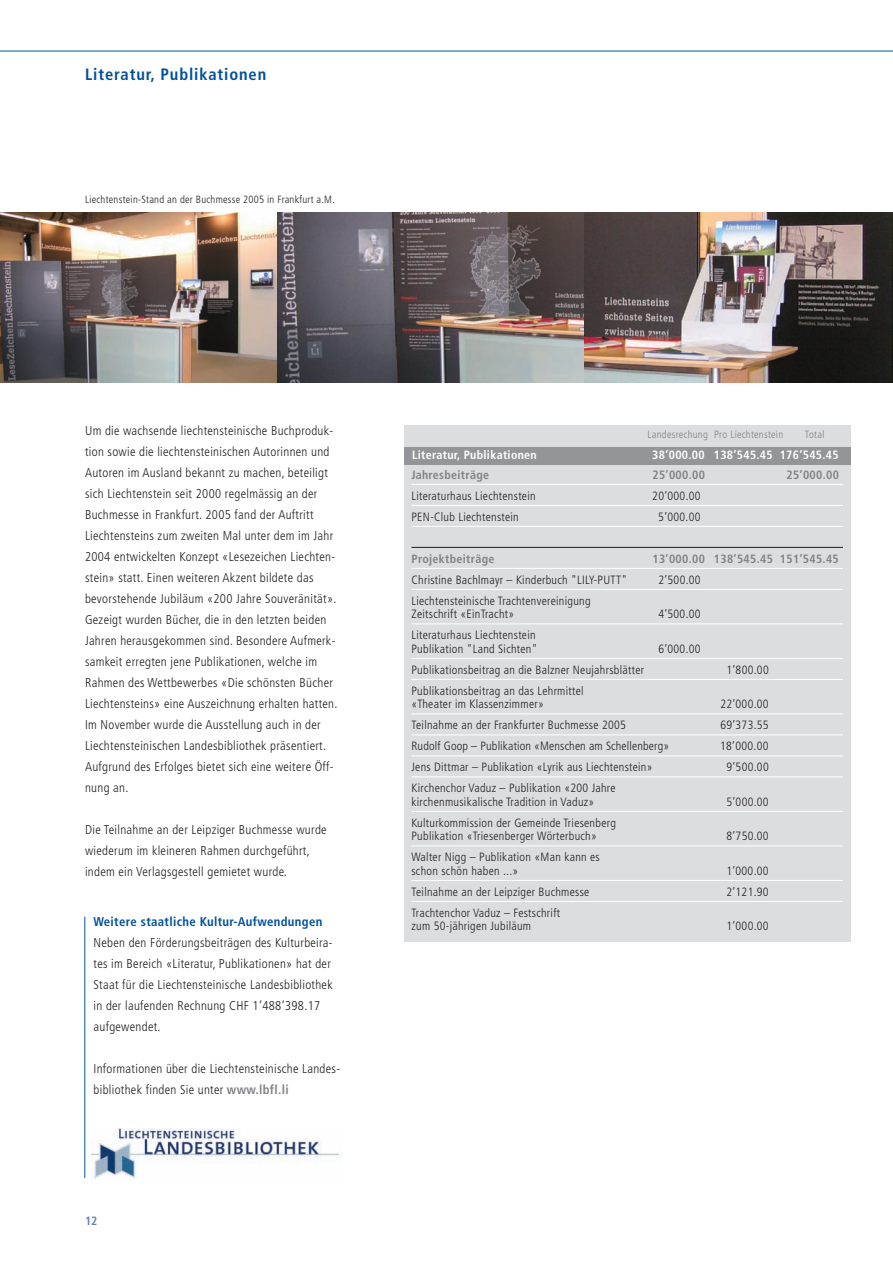
<style>
.page{position:relative;width:893px;height:1263px;background:#fff}
.page>*{position:absolute;margin:0;border:0;box-sizing:border-box;transform-origin:0 0}
.t1{font:700 condensed 16.5px "Frutiger";letter-spacing:.05em;color:#01519b}
.t2{font:300 condensed 12.75px/21px "Frutiger";letter-spacing:.025em;color:#231f20}
.t3{font:700 condensed 12.75px "Frutiger";letter-spacing:.025em;color:#01519b}
.t4{font:300 condensed 12px/13.5px "Frutiger";letter-spacing:.025em;color:#231f20}
.t5{font:700 condensed 12px "Frutiger";letter-spacing:.025em;color:#808285}
.t6{font:700 condensed 12px "Frutiger";letter-spacing:.025em;color:#fff}
.t7{font:700 condensed 12px "Frutiger";color:#6781bb}
.t8{font:300 condensed 10.5px "Frutiger";letter-spacing:.025em;color:#231f20}
.t9{font:300 condensed 10.5px "Frutiger";letter-spacing:.025em;color:#808285}
.s1{font-weight:700;color:#808285}
</style>
<div class="page">
<hr style="left:0;top:51px;width:893px;height:1px;background:#01519b">
<div style="left:404px;top:425px;width:446px;height:27px;background:#dcdddf"></div>
<div style="left:404px;top:462px;width:446px;height:479px;background:#dcdddf"></div>
<hr style="left:411px;top:484px;width:432px;height:1px;background:#fff">
<hr style="left:411px;top:505px;width:432px;height:1px;background:#fff">
<hr style="left:411px;top:526px;width:432px;height:1px;background:#fff">
<hr style="left:411px;top:547px;width:432px;height:1px;background:#231f20">
<hr style="left:411px;top:568px;width:432px;height:1px;background:#fff">
<hr style="left:411px;top:589px;width:432px;height:1px;background:#fff">
<hr style="left:411px;top:624px;width:432px;height:1px;background:#fff">
<hr style="left:411px;top:658px;width:432px;height:1px;background:#fff">
<hr style="left:411px;top:679px;width:432px;height:1px;background:#fff">
<hr style="left:411px;top:714px;width:432px;height:1px;background:#fff">
<hr style="left:411px;top:735px;width:432px;height:1px;background:#fff">
<hr style="left:411px;top:756px;width:432px;height:1px;background:#fff">
<hr style="left:411px;top:777px;width:432px;height:1px;background:#fff">
<hr style="left:411px;top:811px;width:432px;height:1px;background:#fff">
<hr style="left:411px;top:846px;width:432px;height:1px;background:#fff">
<hr style="left:411px;top:880px;width:432px;height:1px;background:#fff">
<hr style="left:411px;top:901px;width:432px;height:1px;background:#fff">
<div style="left:404px;top:447px;width:446px;height:18px;background:#939598"></div>
<img style="left:91px;top:1128px;width:252px;height:51px">
<hr style="left:85px;top:917px;width:1px;height:261px;background:#01519b">
<img style="left:276px;top:213px;width:308px;height:170px">
<img style="left:0;top:213px;width:276px;height:170px">
<img style="left:584px;top:213px;width:309px;height:170px">
<p class="t1" style="left:85px;top:68px;width:183px">Literatur, Publikationen</p>
<p class="t8" style="left:85px;top:196px;width:251px">Liechtenstein-Stand an der Buchmesse 2005 in Frankfurt a.M.</p>
<p class="t2" style="left:85px;top:421px;width:254px">Um die wachsende liechtensteinische Buchproduk&shy;tion sowie die liechtensteinischen Autorinnen und Autoren im Ausland bekannt zu machen, beteiligt sich Liechtenstein seit 2000 regelmässig an der Buchmesse in Frankfurt. 2005 fand der Auftritt Liechtensteins zum zweiten Mal unter dem im Jahr 2004 entwickelten Konzept «Lesezeichen Liechten&shy;stein» statt. Einen weiteren Akzent bildete das bevorstehende Jubiläum «200 Jahre Souveränität».<br>Gezeigt wurden Bücher, die in den letzten beiden Jahren herausgekommen sind. Besondere Aufmerk&shy;samkeit erregten jene Publikationen, welche im Rahmen des Wettbewerbes «Die schönsten Bücher Liechtensteins» eine Auszeichnung erhalten hatten.<br>Im November wurde die Ausstellung auch in der Liechtensteinischen Landesbibliothek präsentiert.<br>Aufgrund des Erfolges bietet sich eine weitere Öff&shy;nung an.</p>
<p class="t2" style="left:85px;top:820px;width:243px">Die Teilnahme an der Leipziger Buchmesse wurde wiederum im kleineren Rahmen durchgeführt, indem ein Verlagsgestell gemietet wurde.</p>
<p class="t3" style="left:94px;top:917px;width:230px">Weitere staatliche Kultur-Aufwendungen</p>
<p class="t2" style="left:94px;top:933px;width:241px">Neben den Förderungsbeiträgen des Kulturbeira&shy;tes im Bereich «Literatur, Publikationen» hat der Staat für die Liechtensteinische Landesbibliothek in der laufenden Rechnung CHF 1’488’398.17 aufgewendet.</p>
<p class="t2" style="left:94px;top:1059px;width:248px">Informationen über die Liechtensteinische Landes&shy;bibliothek finden Sie unter <span class="s1">www.lbfl.li</span></p>
<p class="t7" style="left:85px;top:1216px;width:14px">12</p>
<p class="t9" style="left:648px;top:430px;width:137px">Landesrechung Pro Liechtenstein</p>
<p class="t9" style="left:805px;top:430px;width:21px">Total</p>
<p class="t6" style="left:412px;top:450px;width:126px">Literatur, Publikationen</p>
<p class="t6" style="left:652px;top:450px;width:188px">38’000.00 138’545.45 176’545.45</p>
<p class="t5" style="left:411px;top:470px;width:79px">Jahresbeiträge</p>
<p class="t5" style="left:652px;top:470px;width:54px">25’000.00</p>
<p class="t5" style="left:786px;top:470px;width:54px">25’000.00</p>
<p class="t4" style="left:411px;top:490px;width:126px">Literaturhaus Liechtenstein</p>
<p class="t4" style="left:652px;top:490px;width:50px">20’000.00</p>
<p class="t4" style="left:411px;top:511px;width:109px">PEN-Club Liechtenstein</p>
<p class="t4" style="left:658px;top:511px;width:44px">5’000.00</p>
<p class="t5" style="left:411px;top:554px;width:84px">Projektbeiträge</p>
<p class="t5" style="left:652px;top:554px;width:188px">13’000.00 138’545.45 151’545.45</p>
<p class="t4" style="left:411px;top:574px;width:217px">Christine Bachlmayr – Kinderbuch "LILY-PUTT"</p>
<p class="t4" style="left:658px;top:574px;width:44px">2’500.00</p>
<p class="t4" style="left:411px;top:595px;width:181px">Liechtensteinische Trachtenvereinigung<br>Zeitschrift «EinTracht»</p>
<p class="t4" style="left:658px;top:608px;width:44px">4’500.00</p>
<p class="t4" style="left:411px;top:629px;width:128px">Literaturhaus Liechtenstein<br>Publikation "Land Sichten"</p>
<p class="t4" style="left:658px;top:643px;width:44px">6’000.00</p>
<p class="t4" style="left:411px;top:664px;width:234px">Publikationsbeitrag an die Balzner Neujahrsblätter</p>
<p class="t4" style="left:726px;top:664px;width:44px">1’800.00</p>
<p class="t4" style="left:411px;top:685px;width:174px">Publikationsbeitrag an das Lehrmittel «Theater im Klassenzimmer»</p>
<p class="t4" style="left:720px;top:698px;width:50px">22’000.00</p>
<p class="t4" style="left:411px;top:719px;width:216px">Teilnahme an der Frankfurter Buchmesse 2005</p>
<p class="t4" style="left:720px;top:719px;width:50px">69’373.55</p>
<p class="t4" style="left:411px;top:740px;width:259px">Rudolf Goop – Publikation «Menschen am Schellenberg»</p>
<p class="t4" style="left:720px;top:740px;width:50px">18’000.00</p>
<p class="t4" style="left:411px;top:761px;width:243px">Jens Dittmar – Publikation «Lyrik aus Liechtenstein»</p>
<p class="t4" style="left:726px;top:761px;width:44px">9’500.00</p>
<p class="t4" style="left:411px;top:782px;width:206px">Kirchenchor Vaduz – Publikation «200 Jahre kirchenmusikalische Tradition in Vaduz»</p>
<p class="t4" style="left:726px;top:796px;width:44px">5’000.00</p>
<p class="t4" style="left:411px;top:817px;width:206px">Kulturkommission der Gemeinde Triesenberg<br>Publikation «Triesenberger Wörterbuch»</p>
<p class="t4" style="left:411px;top:851px;width:190px">Walter Nigg – Publikation «Man kann es schon schön haben ...»</p>
<p class="t4" style="left:726px;top:830px;width:44px">8’750.00</p>
<p class="t4" style="left:726px;top:865px;width:44px">1’000.00</p>
<p class="t4" style="left:411px;top:886px;width:179px">Teilnahme an der Leipziger Buchmesse</p>
<p class="t4" style="left:726px;top:886px;width:44px">2’121.90</p>
<p class="t4" style="left:411px;top:907px;width:150px">Trachtenchor Vaduz – Festschrift zum 50-jährigen Jubiläum</p>
<p class="t4" style="left:726px;top:920px;width:44px">1’000.00</p>
</div>
